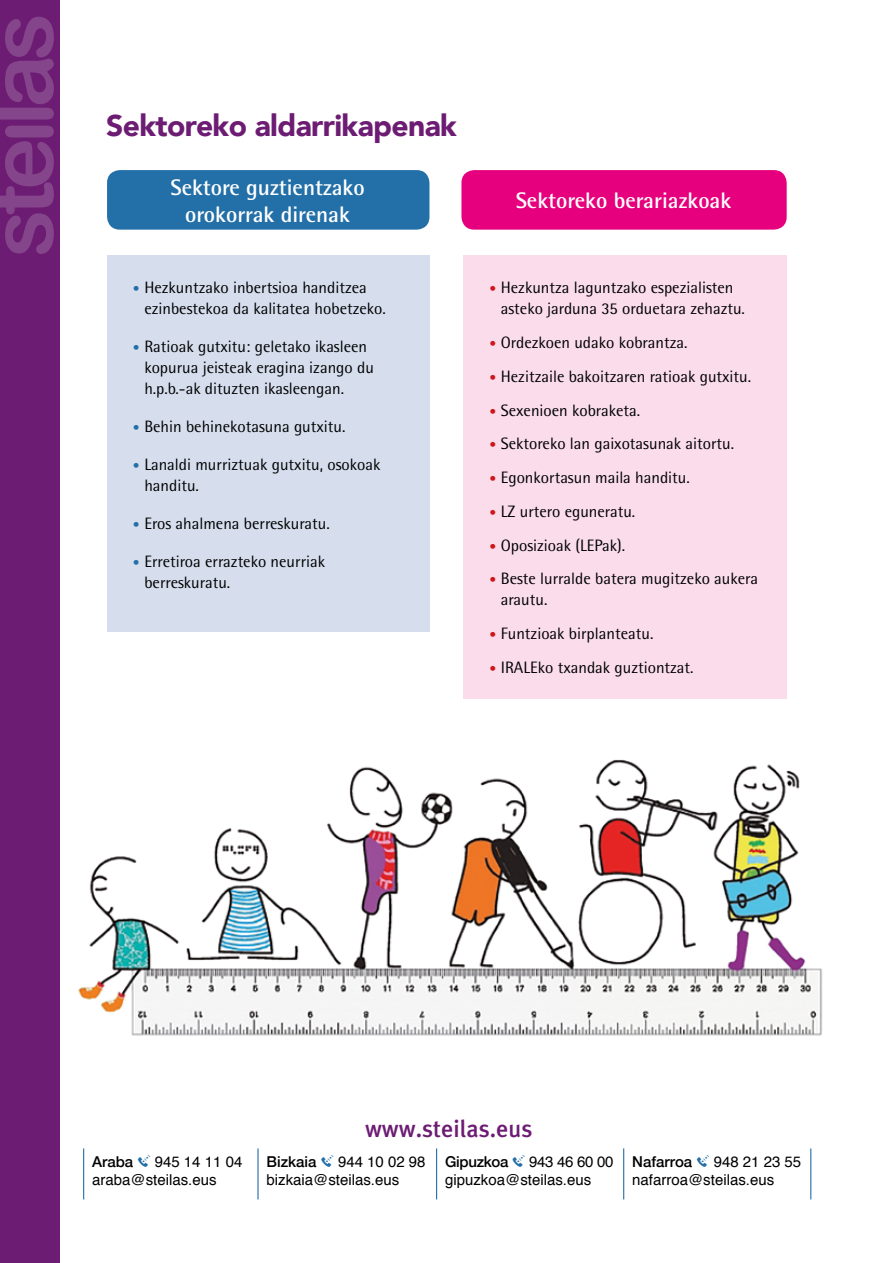
<style>
.page{position:relative;width:893px;height:1263px;background:#fff}
.page>*{position:absolute;margin:0;border:0;box-sizing:border-box;transform-origin:0 0}
.t1{font:90px "Arial Rounded MT Bold";letter-spacing:-.07em;color:#85458a}
.t2{font:900 30px "Avenir";letter-spacing:-.02em;color:#6d1c74}
.t3{font:500 24px "Meta Plus";color:#6d1c74}
.t4{font:700 22.5px/27px "Rotis Semi Sans";color:#fff;text-align:center}
.t5{font:16.5px/21px "Rotis Semi Sans";color:#000}
.t6{font:15px/18px "Helvetica";color:#000}
.t7{font:500 15px "Helvetica Neue";color:#000}
.t8{font:500 15px "Helvetica Neue";letter-spacing:-.02em;color:#000}
.s1{font-weight:800;font-size:13.5px;color:#236fa8}
.s2{font-weight:800;font-size:13.5px;color:#cd171a}
</style>
<div class="page">
<div style="left:107px;top:170px;width:322px;height:60px;background:#236fa8;border-radius:13px"></div>
<div style="left:461px;top:170px;width:326px;height:60px;background:#e6007d;border-radius:13px"></div>
<div style="left:107px;top:255px;width:322px;height:376px;background:#d6deee"></div>
<div style="left:463px;top:255px;width:324px;height:443px;background:#fadceb"></div>
<hr style="left:83px;top:1148px;width:1px;height:51px;background:#236fa8">
<hr style="left:257px;top:1148px;width:2px;height:51px;background:#236fa8">
<hr style="left:436px;top:1148px;width:1px;height:51px;background:#236fa8">
<hr style="left:623px;top:1148px;width:1px;height:51px;background:#236fa8">
<hr style="left:810px;top:1148px;width:1px;height:51px;background:#236fa8">
<img style="left:78px;top:759px;width:745px;height:277px">
<div style="left:0;top:0;width:60px;height:1263px;background:#6d1c74"></div>
<h1 class="t1" style="left:-32px;top:258px;width:246px;rotate:-90deg">steilas</h1>
<h2 class="t2" style="left:106px;top:100px;width:352px">Sektoreko aldarrikapenak</h2>
<h3 class="t4" style="left:170px;top:173px;width:196px">Sektore guztientzako orokorrak direnak</h3>
<p class="t5" style="left:144px;top:277px;width:243px;text-indent:-12px"><span class="s1">•</span> Hezkuntzako inbertsioa handitzea ezinbestekoa da kalitatea hobetzeko.</p>
<p class="t5" style="left:144px;top:336px;width:231px;text-indent:-12px"><span class="s1">•</span> Ratioak gutxitu: geletako ikasleen kopurua jeisteak eragina izango du h.p.b.-ak dituzten ikasleengan.</p>
<p class="t5" style="left:133px;top:416px;width:214px"><span class="s1">•</span> Behin behinekotasuna gutxitu.</p>
<p class="t5" style="left:144px;top:454px;width:238px;text-indent:-12px"><span class="s1">•</span> Lanaldi murriztuak gutxitu, osokoak handitu.</p>
<p class="t5" style="left:133px;top:513px;width:199px"><span class="s1">•</span> Eros ahalmena berreskuratu.</p>
<p class="t5" style="left:144px;top:551px;width:182px;text-indent:-12px"><span class="s1">•</span> Erretiroa errazteko neurriak berreskuratu.</p>
<h3 class="t4" style="left:516px;top:187px;width:217px">Sektoreko berariazkoak</h3>
<p class="t5" style="left:501px;top:277px;width:246px;text-indent:-12px"><span class="s2">•</span> Hezkuntza laguntzako espezialisten asteko jarduna 35 orduetara zehaztu.</p>
<p class="t5" style="left:489px;top:332px;width:200px"><span class="s2">•</span> Ordezkoen udako kobrantza.</p>
<p class="t5" style="left:489px;top:366px;width:264px"><span class="s2">•</span> Hezitzaile bakoitzaren ratioak gutxitu.</p>
<p class="t5" style="left:489px;top:399px;width:153px"><span class="s2">•</span> Sexenioen kobraketa.</p>
<p class="t5" style="left:489px;top:433px;width:247px"><span class="s2">•</span> Sektoreko lan gaixotasunak aitortu.</p>
<p class="t5" style="left:489px;top:467px;width:202px"><span class="s2">•</span> Egonkortasun maila handitu.</p>
<p class="t5" style="left:489px;top:501px;width:148px"><span class="s2">•</span> LZ urtero eguneratu.</p>
<p class="t5" style="left:489px;top:534px;width:138px"><span class="s2">•</span> Oposizioak (LEPak).</p>
<p class="t5" style="left:501px;top:568px;width:259px;text-indent:-12px"><span class="s2">•</span> Beste lurralde batera mugitzeko aukera arautu.</p>
<p class="t5" style="left:489px;top:623px;width:166px"><span class="s2">•</span> Funtzioak birplanteatu.</p>
<p class="t5" style="left:489px;top:657px;width:206px"><span class="s2">•</span> IRALEko txandak guztiontzat.</p>
<h3 class="t3" style="left:365px;top:1114px;width:169px">www.steilas.eus</h3>
<p class="t6" style="left:266px;top:1153px;width:161px;text-indent:72px">944 10 02 98 bizkaia@steilas.eus</p>
<p class="t8" style="left:445px;top:1149px;width:65px">Gipuzkoa</p>
<p class="t7" style="left:92px;top:1149px;width:43px">Araba</p>
<p class="t6" style="left:92px;top:1153px;width:152px;text-indent:63px">945 14 11 04 araba@steilas.eus</p>
<p class="t7" style="left:266px;top:1149px;width:52px">Bizkaia</p>
<p class="t6" style="left:445px;top:1153px;width:170px;text-indent:84px">943 46 60 00 gipuzkoa@steilas.eus</p>
<p class="t7" style="left:632px;top:1149px;width:62px">Nafarroa</p>
<p class="t6" style="left:632px;top:1153px;width:171px;text-indent:82px">948 21 23 55 nafarroa@steilas.eus</p>
</div>
